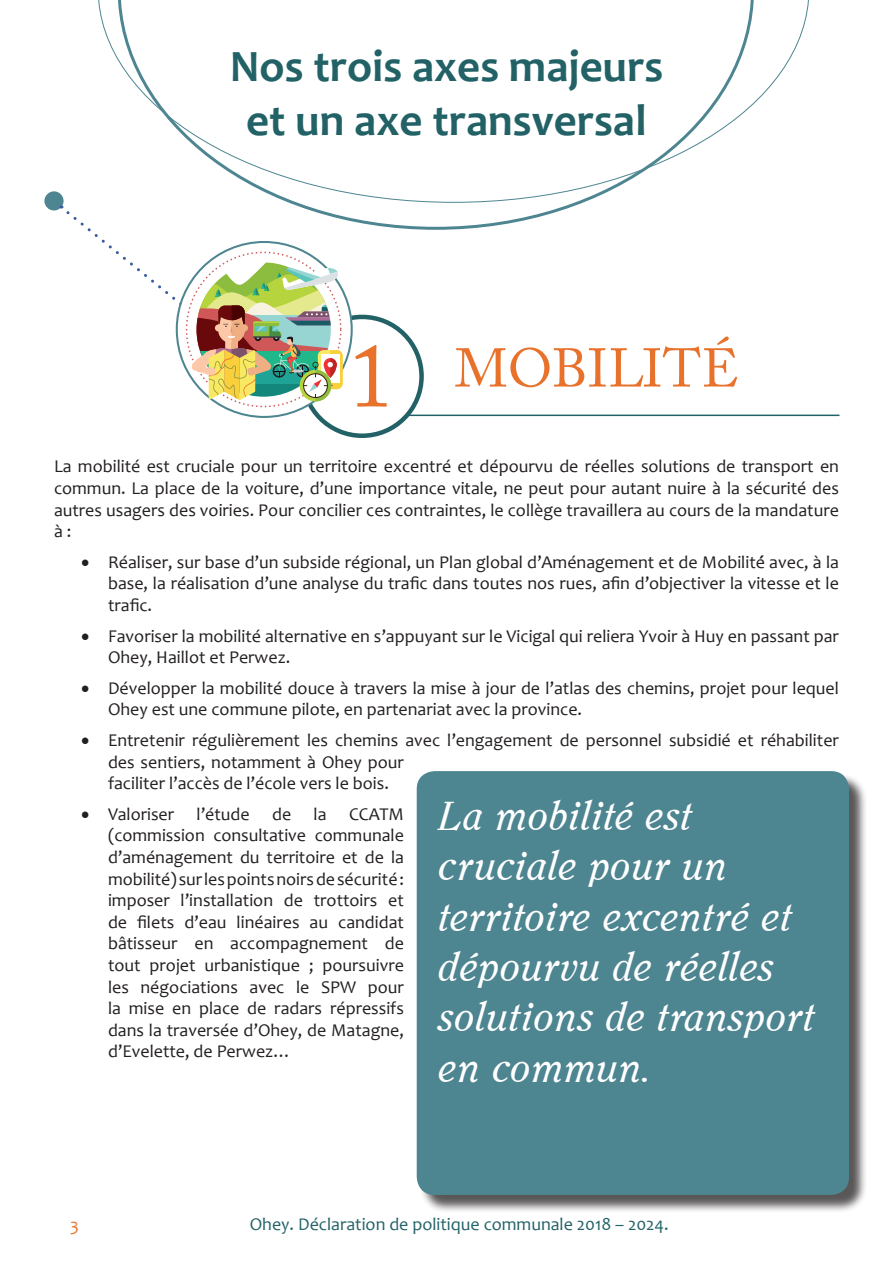
<style>
.page{position:relative;width:893px;height:1263px;background:#fff}
.page>*{position:absolute;margin:0;border:0;box-sizing:border-box;transform-origin:0 0}
.t1{font:54px "Adobe Caslon Pro";color:#e8722c}
.t2{font:700 45px/54px "Candara";color:#226267;text-align:center}
.t3{font:42px/50.4px "Clearface";color:#fff}
.t4{font:18px/21.6px "Candara";color:#231f20;text-align:justify}
.t5{font:18px "Candara";color:#226267}
.t6{font:18px "Candara";color:#e8722c}
.s1{font-size:90px}
</style>
<div class="page">
<div style="left:44px;top:191px;width:20px;height:19px;background:#4d8591;border-radius:50%"></div>
<div style="left:300px;top:315px;width:124px;height:123px;border:4px solid #226267;border-radius:50%"></div>
<svg style="left:177px;top:242px;width:175px;height:175px"></svg>
<svg style="left:61px;top:206px;width:282px;height:201px"></svg>
<svg style="left:116px;top:203px;width:466px;height:28px"></svg>
<hr style="left:405px;top:415px;width:434px;height:1px;background:#226267">
<div style="left:419px;top:773px;width:449px;height:440px;background:#231f20;opacity:.75"></div>
<div style="left:417px;top:771px;width:432px;height:424px;background:#4d8591;border-radius:18px"></div>
<svg style="left:98px;top:0;width:711px;height:203px"></svg>
<h2 class="t2" style="left:230px;top:39px;width:435px">Nos trois axes majeurs et un axe transversal</h2>
<h1 class="t1" style="left:349px;top:336px;width:392px"><span class="s1">1</span> MOBILITÉ</h1>
<p class="t4" style="left:54px;top:455px;width:786px">La mobilité est cruciale pour un territoire excentré et dépourvu de réelles solutions de transport en commun. La place de la voiture, d’une importance vitale, ne peut pour autant nuire à la sécurité des autres usagers des voiries. Pour concilier ces contraintes, le collège travaillera au cours de la mandature à:</p>
<p class="t4" style="left:108px;top:551px;width:732px;text-indent:-27px">• Réaliser, sur base d’un subside régional, un Plan global d’Aménagement et de Mobilité́avec, à la base, la réalisation d’une analyse du trafic dans toutes nos rues, afin d’objectiver la vitesse et le trafic.</p>
<p class="t4" style="left:108px;top:625px;width:732px;text-indent:-27px">• Favoriser la mobilité alternative en s’appuyant sur le Vicigal qui reliera Yvoir à Huy en passant par<br>Ohey, Haillot et Perwez.</p>
<p class="t4" style="left:108px;top:677px;width:732px;text-indent:-27px">• Développer la mobilité douce à travers la mise à jour de l’atlas des chemins, projet pour lequel<br>Ohey est une commune pilote, en partenariat avec la province.</p>
<p class="t4" style="left:108px;top:729px;width:732px;text-align:left;text-indent:-27px">• Entretenir régulièrement les chemins avec l’engagement de personnel subsidié et réhabiliter des sentiers, notamment à Ohey pour<br>faciliter l’accès de l’école vers le bois.</p>
<p class="t4" style="left:108px;top:803px;width:297px;text-indent:-27px">• Valoriser l’étude de la CCATM (commission consultative communale d’aménagement du territoire et de la mobilité) sur les points noirs de sécurité: imposer l’installation de trottoirs et de filets d’eau linéaires au candidat bâtisseur en accompagnement de tout projet urbanistique ; poursuivre les négociations avec le SPW pour la mise en place de radars répressifs dans la traversée d’Ohey, de Matagne, d’Evelette, de Perwez…</p>
<h3 class="t3" style="left:438px;top:790px;width:378px">La mobilité est cruciale pour un territoire excentré et dépourvu de réelles solutions de transport en commun.</h3>
<p class="t6" style="left:70px;top:1214px;width:10px">3</p>
<p class="t5" style="left:250px;top:1213px;width:420px">Ohey. Déclaration de politique communale 2018 – 2024.</p>
</div>
